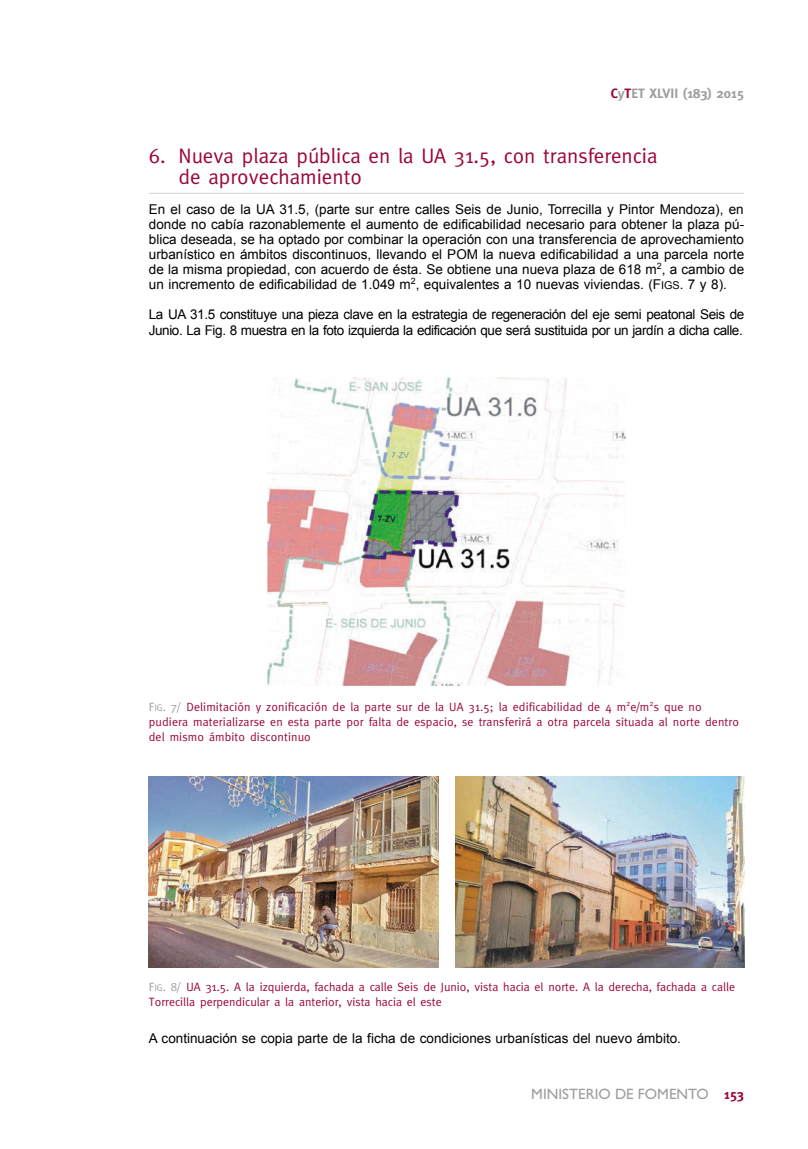
<style>
.page{position:relative;width:808px;height:1149px;background:#fff}
.page>*{position:absolute;margin:0;border:0;box-sizing:border-box;transform-origin:0 0}
.t1{font:21px/21px "Meta";color:#9b0737}
.t2{font:15px "Gill Sans";color:#9e9e9e}
.t3{font:13.5px/15px "Arial";letter-spacing:-.025em;color:#000;text-align:justify}
.t4{font:13.5px "Arial";color:#000}
.t5{font:700 13.5px "Meta";color:#9e9e9e}
.t6{font:12px/15px "Meta";letter-spacing:.01em;color:#9b0737}
.s1{color:#9b0737}
.s2{font-family:"Arial MT SC800"}
.s3{font-family:"Arial MT SC800";font-size:10.8px}
.s4{font-family:"Meta Normal SC800";color:#9e9e9e}
.s5{font-family:"Meta Normal SC800";font-size:9.6px;color:#9e9e9e}
.s6{color:#9e9e9e}
.s7{font-family:"Meta";font-weight:700;font-size:13.5px;color:#9b0737}
</style>
<div class="page">
<hr style="left:149px;top:193px;width:595px;height:1px;background:#d1d1d1">
<img style="left:268px;top:377px;width:357px;height:308px">
<img style="left:149px;top:776px;width:289px;height:191px">
<img style="left:455px;top:776px;width:289px;height:191px">
<p class="t5" style="left:611px;top:85px;width:135px"><span class="s1">C</span>y<span class="s1">T</span>ET XLVII (183) 2015</p>
<h1 class="t1" style="left:179px;top:145px;width:480px;text-indent:-30px">6. Nueva plaza pública en la UA 31.5, con transferencia de aprovechamiento</h1>
<p class="t3" style="left:149px;top:202px;width:597px">En el caso de la UA 31.5, (parte sur entre calles Seis de Junio, Torrecilla y Pintor Mendoza), en donde no cabía razonablemente el aumento de edificabilidad necesario para obtener la plaza pú&shy;blica deseada, se ha optado por combinar la operación con una transferencia de aprovechamiento urbanístico en ámbitos discontinuos, llevando el POM la nueva edificabilidad a una parcela norte de la misma propiedad, con acuerdo de ésta. Se obtiene una nueva plaza de 618 m<sup>2</sup>, a cambio de un incremento de edificabilidad de 1.049 m<sup>2</sup>, equivalentes a 10 nuevas viviendas. (<span class="s2">F</span><span class="s3">iGs</span>. 7 y 8).</p>
<p class="t3" style="left:149px;top:307px;width:597px">La UA 31.5 constituye una pieza clave en la estrategia de regeneración del eje semi peatonal Seis de<br>Junio. La Fig. 8 muestra en la foto izquierda la edificación que será sustituida por un jardín a dicha calle.</p>
<p class="t6" style="left:149px;top:698px;width:592px"><span class="s4">F</span><span class="s5">iG</span><span class="s6">. 7/</span> delimitación y zonificación de la parte sur de la UA 31.5; la edificabilidad de 4 m<sup>2</sup>e/m<sup>2</sup>s que no pudiera materializarse en esta parte por falta de espacio, se transferirá a otra parcela situada al norte dentro del mismo ámbito discontinuo</p>
<p class="t6" style="left:149px;top:978px;width:588px"><span class="s4">F</span><span class="s5">iG</span><span class="s6">. 8/</span> UA 31.5. A la izquierda, fachada a calle Seis de Junio, vista hacia el norte. A la derecha, fachada a calle<br>Torrecilla perpendicular a la anterior, vista hacia el este</p>
<p class="t4" style="left:149px;top:1030px;width:534px">A continuación se copia parte de la ficha de condiciones urbanísticas del nuevo ámbito.</p>
<p class="t2" style="left:531px;top:1084px;width:214px">MINISTERIO DE FOMENTO <span class="s7">153</span></p>
</div>
